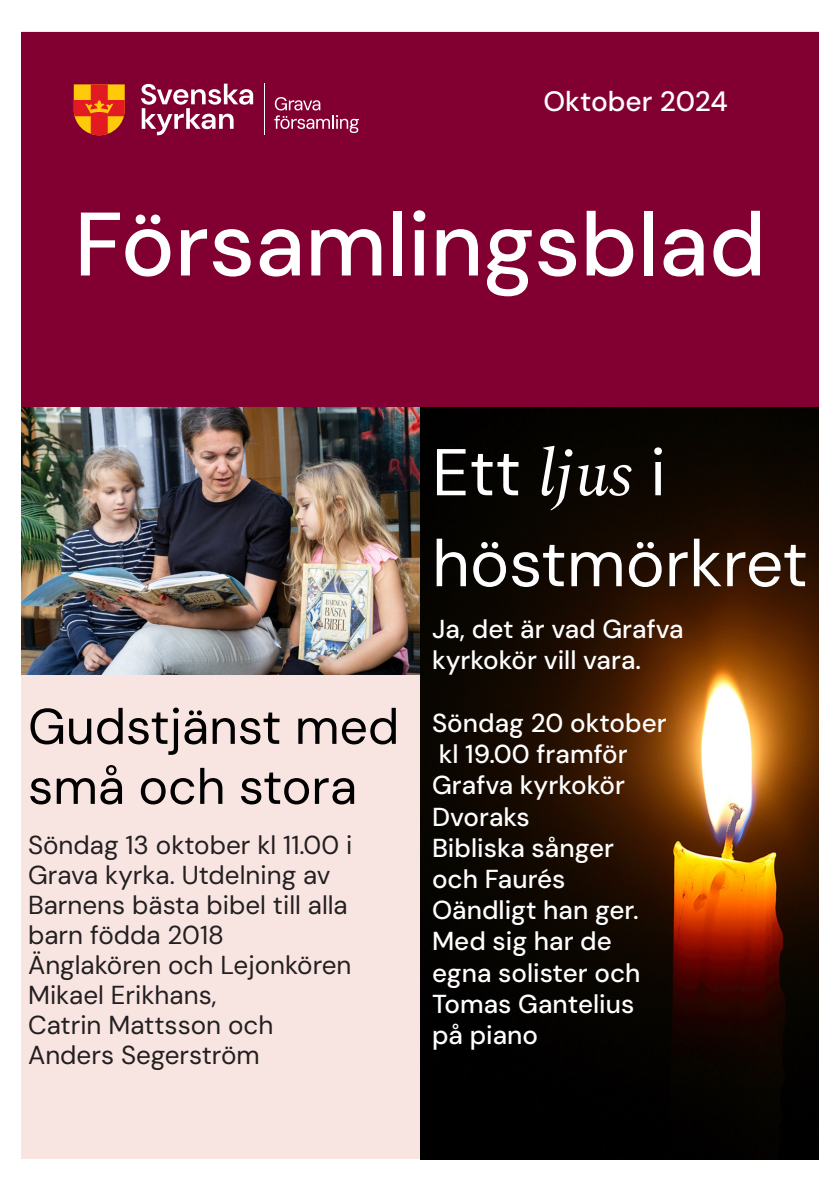
<style>
.page{position:relative;width:840px;height:1191px;background:#fff}
.page>*{position:absolute;margin:0;border:0;box-sizing:border-box;transform-origin:0 0}
.Detaljtext_och_listor{font:500 89.8px "DM Sans";color:#fff}
.Rubrik_stor{font:66px "DM Sans";color:#fff}
.Rubrik_stor-2{font:50px/60px "DM Sans";color:#000}
.Rubrik_stor-3{font:500 28px "DM Sans";color:#fff}
.Brödtext{font:500 26px "DM Sans";color:#fff}
.Detaljtext_och_listor-2{font:26px "DM Sans";color:#231f20}
.s1{font-family:"Spectral";font-style:italic}
</style>
<div class="page">
<div style="left:21px;top:32px;width:797px;height:1127px;background:#f8e5e1"></div>
<div style="left:21px;top:32px;width:797px;height:375px;background:#820031"></div>
<svg style="left:274px;top:97px;width:85px;height:36px"></svg>
<svg style="left:74px;top:84px;width:51px;height:51px;background:#e25f19"></svg>
<svg style="left:141px;top:84px;width:112px;height:51px"></svg>
<hr style="left:263px;top:84px;width:1px;height:51px;background:#fff">
<img style="left:420px;top:407px;width:398px;height:752px">
<img style="left:21px;top:407px;width:399px;height:267px">
<p class="Rubrik_stor-3" style="left:543px;top:84px;width:186px">Oktober 2024</p>
<p class="Detaljtext_och_listor" style="left:74px;top:188px;width:693px">Församlingsblad</p>
<p class="Rubrik_stor-2" style="left:28px;top:696px;width:372px">Gudstjänst med små och stora</p>
<p class="Detaljtext_och_listor-2" style="left:28px;top:829px;width:325px">Söndag 13 oktober kl 11.00 i</p>
<p class="Detaljtext_och_listor-2" style="left:28px;top:859px;width:304px">Grava kyrka. Utdelning av</p>
<p class="Detaljtext_och_listor-2" style="left:28px;top:889px;width:321px">Barnens bästa bibel till alla</p>
<p class="Detaljtext_och_listor-2" style="left:28px;top:919px;width:197px">barn födda 2018</p>
<p class="Detaljtext_och_listor-2" style="left:28px;top:949px;width:325px">Änglakören och Lejonkören</p>
<p class="Detaljtext_och_listor-2" style="left:28px;top:979px;width:190px">Mikael Erikhans,</p>
<p class="Detaljtext_och_listor-2" style="left:28px;top:1009px;width:246px">Catrin Mattsson och</p>
<p class="Detaljtext_och_listor-2" style="left:28px;top:1039px;width:233px">Anders Segerström</p>
<p class="Rubrik_stor" style="left:432px;top:431px;width:235px">Ett <span class="s1">ljus</span> i</p>
<p class="Rubrik_stor" style="left:432px;top:522px;width:377px">höstmörkret</p>
<p class="Brödtext" style="left:432px;top:613px;width:253px">Ja, det är vad Grafva</p>
<p class="Brödtext" style="left:432px;top:644px;width:210px">kyrkokör vill vara.</p>
<p class="Brödtext" style="left:432px;top:706px;width:236px">Söndag 20 oktober</p>
<p class="Brödtext" style="left:438px;top:738px;width:190px">kl 19.00 framför</p>
<p class="Brödtext" style="left:432px;top:769px;width:194px">Grafva kyrkokör</p>
<p class="Brödtext" style="left:432px;top:800px;width:99px">Dvoraks</p>
<p class="Brödtext" style="left:432px;top:831px;width:183px">Bibliska sånger</p>
<p class="Brödtext" style="left:432px;top:862px;width:135px">och Faurés</p>
<p class="Brödtext" style="left:432px;top:894px;width:208px">Oändligt han ger.</p>
<p class="Brödtext" style="left:432px;top:925px;width:181px">Med sig har de</p>
<p class="Brödtext" style="left:432px;top:956px;width:210px">egna solister och</p>
<p class="Brödtext" style="left:432px;top:987px;width:204px">Tomas Gantelius</p>
<p class="Brödtext" style="left:432px;top:1018px;width:107px">på piano</p>
</div>
